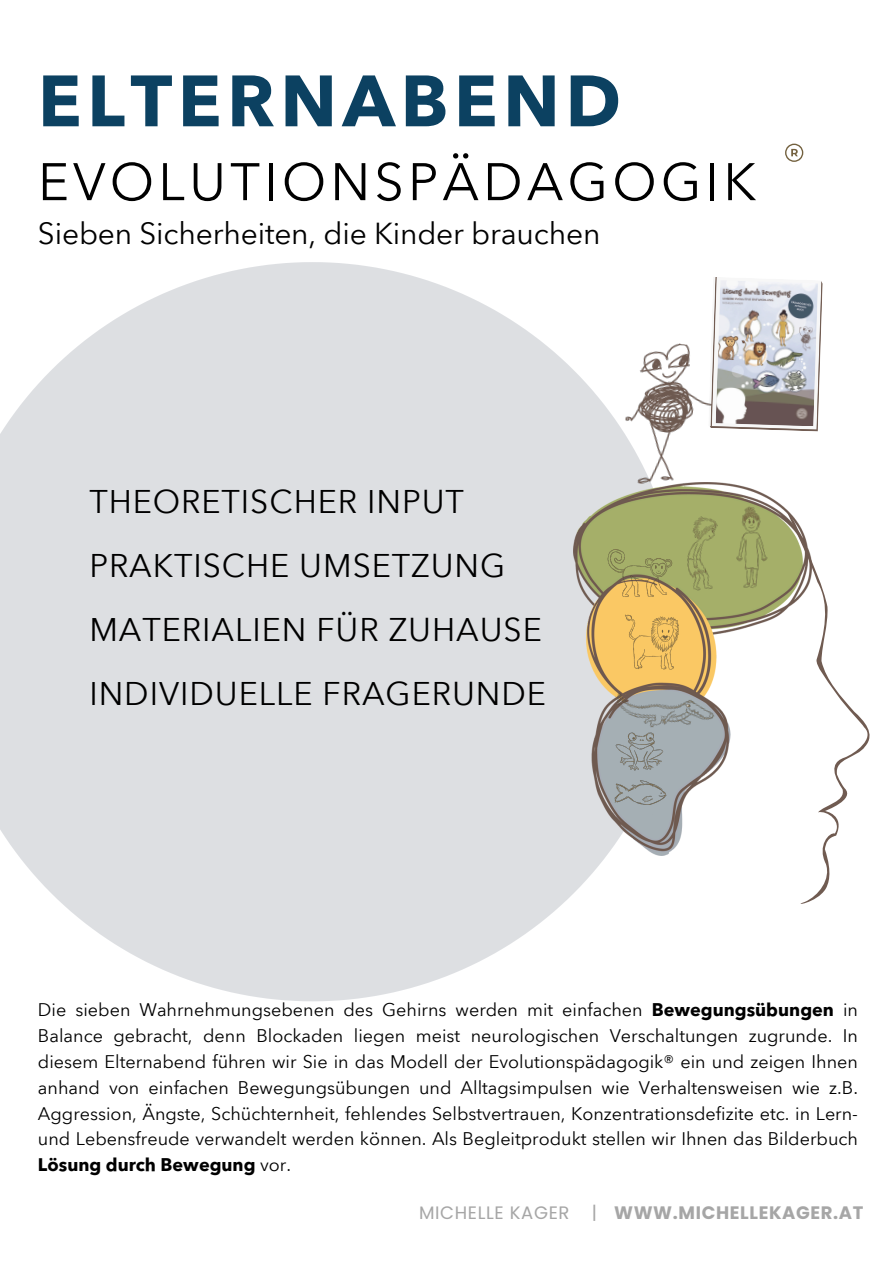
<style>
.page{position:relative;width:894px;height:1264px;background:#fff}
.page>*{position:absolute;margin:0;border:0;box-sizing:border-box;transform-origin:0 0}
.t1{font:700 71.7px "Avenir Next Arabic";letter-spacing:.08em;color:#0c4161}
.t2{font:52.2px "Avenir Next Arabic";letter-spacing:.08em;color:#000}
.t3{font:32.25px/64.2px "Avenir Next Arabic";letter-spacing:.03em;color:#000}
.t4{font:30px "Avenir Next Arabic";letter-spacing:-.005em;color:#000}
.t5{font:18px/26px "Avenir Next Arabic";color:#000;text-align:justify}
.t6{font:700 18px "Poppins";letter-spacing:.035em;color:#a6a6a6}
.s1{font-weight:700}
.s2{font-weight:400}
</style>
<div class="page">
<svg style="left:0;top:262px;width:666px;height:739px;fill:#dddfe2"></svg>
<svg style="left:785px;top:144px;width:17px;height:18px"></svg>
<img style="left:574px;top:482px;width:212px;height:373px">
<img style="left:591px;top:538px;width:32px;height:69px">
<img style="left:623px;top:487px;width:154px;height:123px">
<img style="left:685px;top:497px;width:102px;height:99px">
<img style="left:608px;top:612px;width:91px;height:40px">
<img style="left:588px;top:652px;width:146px;height:124px">
<img style="left:607px;top:782px;width:70px;height:37px">
<img style="left:597px;top:720px;width:88px;height:62px">
<svg style="left:786px;top:510px;width:84px;height:394px"></svg>
<svg style="left:713px;top:277px;width:110px;height:155px"></svg>
<img style="left:616px;top:337px;width:104px;height:155px">
<h1 class="t1" style="left:38px;top:60px;width:584px">ELTERNABEND</h1>
<p class="t2" style="left:38px;top:152px;width:719px">EVOLUTIONSPÄDAGOGIK</p>
<h4 class="t4" style="left:38px;top:216px;width:564px">Sieben Sicherheiten, die Kinder brauchen</h4>
<p class="t3" style="left:89px;top:470px;width:458px">THEORETISCHER INPUT<br>PRAKTISCHE UMSETZUNG<br>MATERIALIEN FÜR ZUHAUSE<br>INDIVIDUELLE FRAGERUNDE</p>
<h2 class="t5" style="left:38px;top:996px;width:821px">Die sieben Wahrnehmungsebenen des Gehirns werden mit einfachen <span class="s1">Bewegungsübungen</span> in Balance gebracht, denn Blockaden liegen meist neurologischen Verschaltungen zugrunde. In diesem Elternabend fü hren wir Sie in das Modell der Evolutionspädagogik® ein und zeigen Ihnen anhand von einfachen Bewegungsübungen und Alltagsimpulsen wie Verhaltensweisen wie z.B.<br>Aggression, Ängste, Schüchternheit, fehlendes Selbstvertrauen, Konzentrationsdefizite etc. in Lern&shy;und Lebensfreude verwandelt werden können. Als Begleitprodukt stellen wir Ihnen das Bilderbuch <span class="s1">Lösung durch Bewegung</span> vor.</h2>
<p class="t6" style="left:419px;top:1200px;width:446px"><span class="s2">MICHELLE KAGER |</span> WWW.MICHELLEKAGER.AT</p>
</div>
